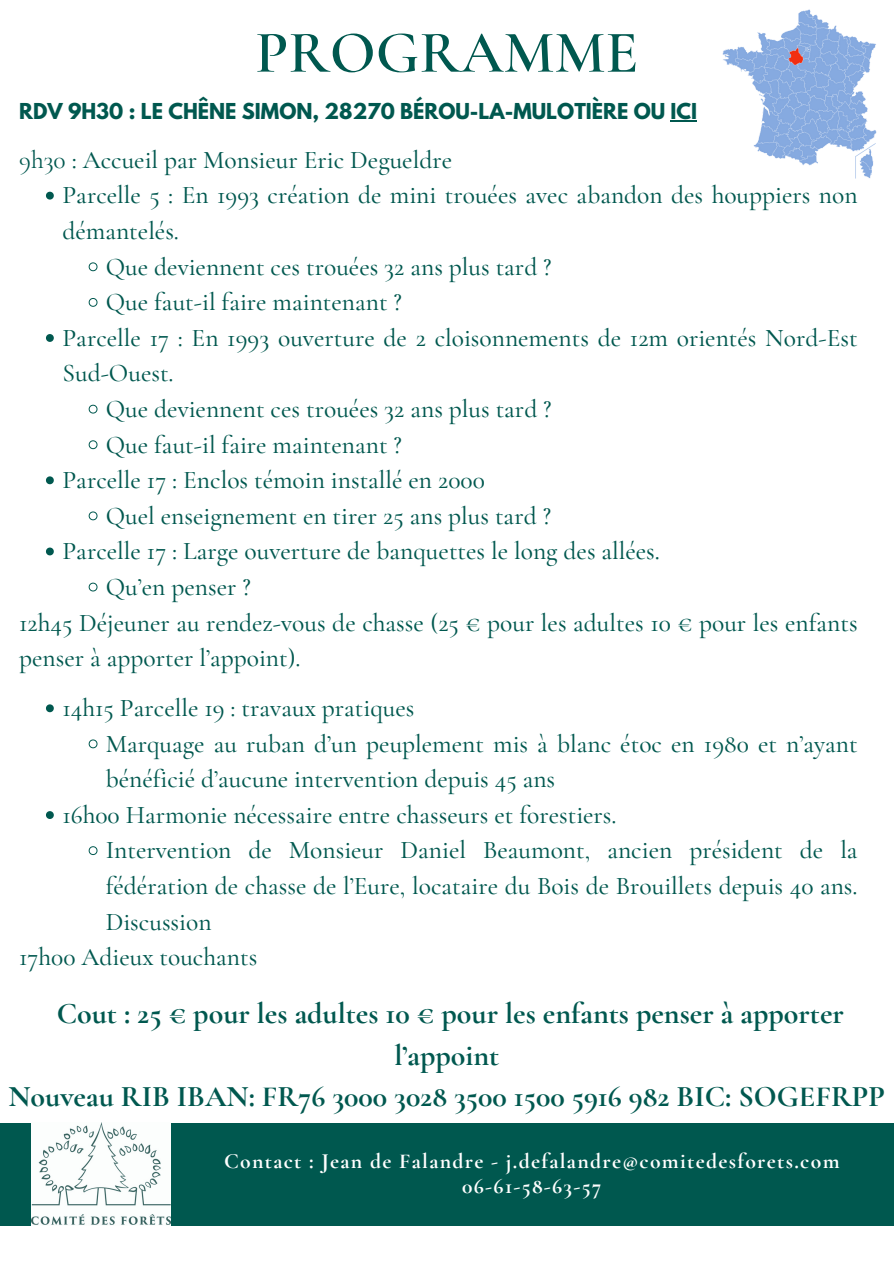
<style>
.page{position:relative;width:894px;height:1264px;background:#fff}
.page>*{position:absolute;margin:0;border:0;box-sizing:border-box;transform-origin:0 0}
.t1{font:600 60px "Cormorant Garamond";color:#00584f}
.t2{font:700 30px/41.7px "Cormorant Garamond";color:#00584f;text-align:center}
.t3{font:500 25.5px/35.5px "Cormorant Garamond";color:#00584f}
.t4{font:700 21.75px/24.5px "Cormorant Garamond";letter-spacing:.06em;color:#fff;text-align:center}
.t5{font:700 19.5px "League Spartan";color:#00584f}
.s1{font-weight:400}
</style>
<div class="page">
<hr style="left:670px;top:120px;width:27px;height:2px;background:#00584f">
<svg style="left:46px;top:192px;width:8px;height:7px"></svg>
<svg style="left:89px;top:263px;width:8px;height:8px"></svg>
<svg style="left:89px;top:298px;width:8px;height:8px"></svg>
<svg style="left:46px;top:334px;width:8px;height:8px"></svg>
<svg style="left:89px;top:405px;width:8px;height:8px"></svg>
<svg style="left:89px;top:440px;width:8px;height:9px"></svg>
<svg style="left:46px;top:476px;width:8px;height:8px"></svg>
<svg style="left:89px;top:512px;width:8px;height:8px"></svg>
<svg style="left:46px;top:547px;width:8px;height:8px"></svg>
<svg style="left:89px;top:583px;width:8px;height:8px"></svg>
<svg style="left:46px;top:704px;width:8px;height:8px"></svg>
<svg style="left:89px;top:739px;width:8px;height:9px"></svg>
<svg style="left:46px;top:811px;width:8px;height:8px"></svg>
<svg style="left:89px;top:846px;width:8px;height:8px"></svg>
<div style="left:0;top:1122px;width:893px;height:103px;background:#00584f"></div>
<img style="left:32px;top:1122px;width:138px;height:103px">
<img style="left:722px;top:9px;width:155px;height:170px">
<p class="t1" style="left:255px;top:16px;width:384px">PROGRAMME</p>
<p class="t5" style="left:19px;top:101px;width:679px">RDV 9H30 : LE CHÊNE SIMON, 28270 BÉROU-LA-MULOTIÈRE OU ICI</p>
<h1 class="t3" style="left:19px;top:142px;width:434px"><span class="s1">9h30</span> : Accueil par Monsieur Eric Degueldre</h1>
<p class="t3" style="left:62px;top:178px;width:796px">Parcelle 5 : En 1993 création de mini trouées avec abandon des houppiers non démantelés.</p>
<h4 class="t3" style="left:106px;top:249px;width:447px">Que deviennent ces trouées 32 ans plus tard ?</h4>
<p class="t3" style="left:106px;top:284px;width:298px">Que faut-il faire maintenant ?</p>
<p class="t3" style="left:62px;top:320px;width:796px">Parcelle 17 : En 1993 ouverture de 2 cloisonnements de 12m orientés Nord-Est<br>Sud-Ouest.</p>
<p class="t3" style="left:106px;top:391px;width:447px">Que deviennent ces trouées 32 ans plus tard ?</p>
<p class="t3" style="left:106px;top:426px;width:298px">Que faut-il faire maintenant ?</p>
<p class="t3" style="left:62px;top:462px;width:423px">Parcelle 17 : Enclos témoin installé en 2000</p>
<p class="t3" style="left:106px;top:498px;width:446px">Quel enseignement en tirer 25 ans plus tard ?</p>
<p class="t3" style="left:62px;top:533px;width:599px">Parcelle 17 : Large ouverture de banquettes le long des allées.</p>
<p class="t3" style="left:106px;top:569px;width:146px">Qu’en penser ?</p>
<p class="t3" style="left:19px;top:604px;width:839px">12h45 Déjeuner au rendez-vous de chasse (25 € pour les adultes 10 € pour les enfants penser à apporter l’appoint).</p>
<p class="t3" style="left:62px;top:690px;width:353px">14h15 Parcelle 19 : travaux pratiques</p>
<h3 class="t3" style="left:106px;top:725px;width:753px">Marquage au ruban d’un peuplement mis à blanc étoc en 1980 et n’ayant bénéficié d’aucune intervention depuis 45 ans</h3>
<p class="t3" style="left:62px;top:797px;width:555px">16h00 Harmonie nécessaire entre chasseurs et forestiers.</p>
<p class="t3" style="left:106px;top:832px;width:753px;text-align:justify">Intervention de Monsieur Daniel Beaumont, ancien président de la fédération de chasse de l’Eure, locataire du Bois de Brouillets depuis 40 ans.<br>Discussion</p>
<p class="t3" style="left:19px;top:939px;width:239px">17h00 Adieux touchants</p>
<h2 class="t2" style="left:8px;top:992px;width:878px">Cout : 25 € pour les adultes 10 € pour les enfants penser à apporter l’appoint<br>Nouveau RIB IBAN: FR76 3000 3028 3500 1500 5916 982 BIC: SOGEFRPP</h2>
<h3 class="t4" style="left:224px;top:1149px;width:616px">Contact : Jean de Falandre - j.defalandre@comitedesforets.com<br>06-61-58-63-57</h3>
</div>
